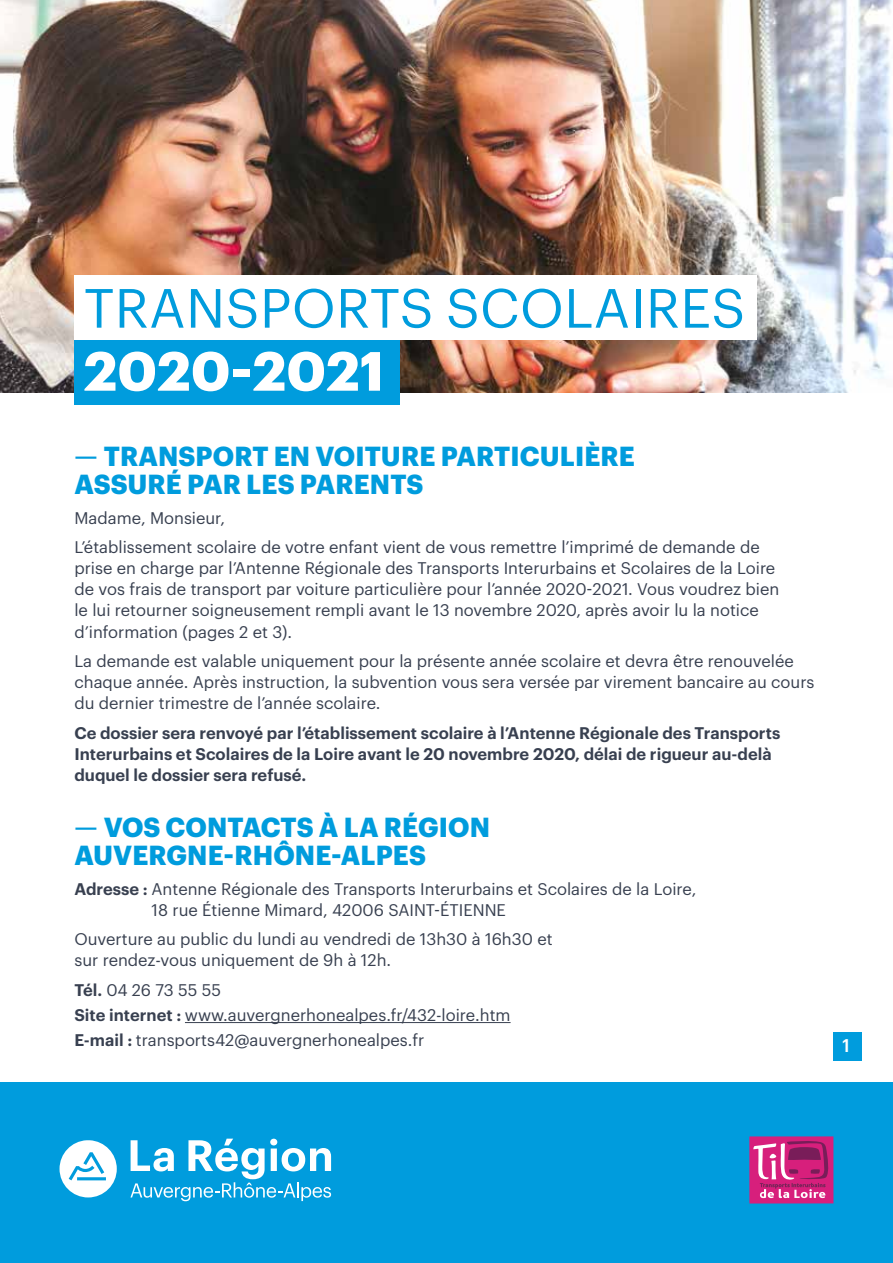
<style>
.page{position:relative;width:893px;height:1263px;background:#fff}
.page>*{position:absolute;margin:0;border:0;box-sizing:border-box;transform-origin:0 0}
.t1{font:54px "Graphik";letter-spacing:.01em;color:#009cdd}
.t2{font:700 54px "Graphik";letter-spacing:.005em;color:#fff}
.t3{font:700 27px/28.5px "Graphik";letter-spacing:.005em;color:#009cdd}
.t4{font:500 18px "Graphik";color:#fff}
.t5{font:16.5px/21px "Graphik";color:#384050}
.t6{font:600 16.5px/21px "Graphik";color:#384050}
.s1{font-weight:500;font-size:25.5px}
.s2{font-weight:600}
</style>
<div class="page">
<div style="left:0;top:1083px;width:893px;height:180px;background:#009cdd"></div>
<hr style="left:185px;top:1022px;width:326px;height:1px;background:#384050">
<img style="left:0;top:0;width:893px;height:392px">
<svg style="left:130px;top:1139px;width:201px;height:62px"></svg>
<svg style="left:60px;top:1140px;width:57px;height:57px"></svg>
<div style="left:74px;top:275px;width:683px;height:65px;background:#fff"></div>
<div style="left:74px;top:340px;width:326px;height:65px;background:#009cdd"></div>
<div style="left:833px;top:1032px;width:29px;height:28px;background:#009cdd"></div>
<div style="left:749px;top:1136px;width:84px;height:67px;background:#d71f7c"></div>
<svg style="left:753px;top:1141px;width:76px;height:57px"></svg>
<h1 class="t1" style="left:84px;top:268px;width:663px">TRANSPORTS SCOLAIRES</h1>
<h1 class="t2" style="left:84px;top:329px;width:302px">2020-2021</h1>
<h2 class="t3" style="left:74px;top:439px;width:562px"><span class="s1">—</span> TRANSPORT EN VOITURE PARTICULIÈRE<br>ASSURÉ PAR LES PARENTS</h2>
<p class="t5" style="left:74px;top:502px;width:687px;line-height:29.5px">Madame, Monsieur,<br>L’établissement scolaire de votre enfant vient de vous remettre l’imprimé de demande de</p>
<p class="t5" style="left:74px;top:557px;width:706px">prise en charge par l’Antenne Régionale des Transports Interurbains et Scolaires de la Loire de vos frais de transport par voiture particulière pour l’année 2020-2021. Vous voudrez bien le lui retourner soigneusement rempli avant le 13 novembre 2020, après avoir lu la notice d’information (pages 2 et 3).</p>
<p class="t5" style="left:74px;top:649px;width:741px">La demande est valable uniquement pour la présente année scolaire et devra être renouvelée chaque année. Après instruction, la subvention vous sera versée par virement bancaire au cours du dernier trimestre de l’année scolaire.</p>
<p class="t6" style="left:74px;top:721px;width:707px">Ce dossier sera renvoyé par l’établissement scolaire à l’Antenne Régionale des Transports<br>Interurbains et Scolaires de la Loire avant le 20 novembre 2020, délai de rigueur au-delà duquel le dossier sera refusé.</p>
<h2 class="t3" style="left:74px;top:810px;width:417px"><span class="s1">—</span> VOS CONTACTS À LA RÉGION<br>AUVERGNE-RHÔNE-ALPES</h2>
<p class="t5" style="left:152px;top:877px;width:546px;text-indent:-77px"><span class="s2">Adresse :</span> Antenne Régionale des Transports Interurbains et Scolaires de la Loire,<br>18 rue Étienne Mimard, 42006 SAINT-ÉTIENNE</p>
<p class="t5" style="left:74px;top:927px;width:480px">Ouverture au public du lundi au vendredi de 13h30 à 16h30 et sur rendez-vous uniquement de 9h à 12h.</p>
<p class="t5" style="left:74px;top:976px;width:438px;line-height:25.2px"><span class="s2">Tél.</span> 04 26 73 55 55<br><span class="s2">Site internet :</span> www.auvergnerhonealpes.fr/432-loire.htm<br><span class="s2">E-mail :</span> transports42@auvergnerhonealpes.fr</p>
<p class="t4" style="left:842px;top:1032px;width:9px">1</p>
</div>
